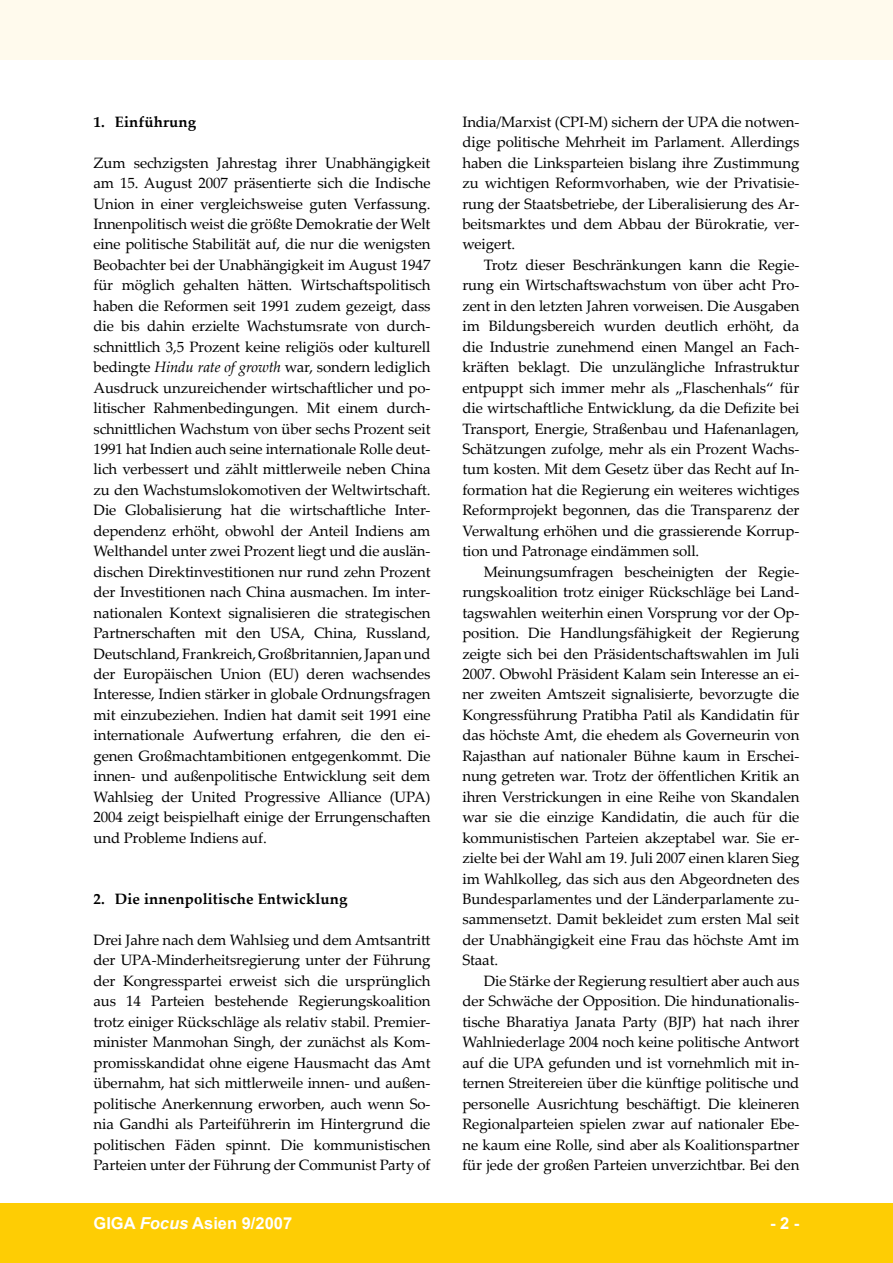
<style>
.page{position:relative;width:893px;height:1263px;background:#fff}
.page>*{position:absolute;margin:0;border:0;box-sizing:border-box;transform-origin:0 0}
.t1{font:700 16.5px "Arial";color:#fff}
.t2{font:15px/20.4px "Palatino Linotype";letter-spacing:-.01em;color:#000;text-align:justify}
.t3{font:700 15px "Palatino Linotype";letter-spacing:.01em;color:#000}
.s1{font-style:italic}
</style>
<div class="page">
<div style="left:0;top:1203px;width:893px;height:60px;background:#fecd04"></div>
<div style="left:0;top:0;width:893px;height:60px;background:#fffaed"></div>
<p class="t3" style="left:94px;top:111px;width:104px">1. Einführung</p>
<p class="t2" style="left:94px;top:152px;width:339px">Zum sechzigsten Jahrestag ihrer Unabhängigkeit am 15. August 2007 präsentierte sich die Indische Union in einer vergleichsweise guten Verfassung.<br>Innenpolitisch weist die größte Demokratie der Welt eine politische Stabilität auf, die nur die wenigsten Beobachter bei der Unabhängigkeit im August 1947 für möglich gehalten hätten. Wirtschaftspolitisch haben die Reformen seit 1991 zudem gezeigt, dass die bis dahin erzielte Wachstumsrate von durch&shy;schnittlich 3,5 Prozent keine religiös oder kulturell bedingte <span class="s1">Hindu rate of growth</span> war, sondern lediglich Ausdruck unzureichender wirtschaftlicher und po&shy;litischer Rahmenbedingungen. Mit einem durch&shy;schnittlichen Wachstum von über sechs Prozent seit 1991 hat Indien auch seine internationale Rolle deut&shy;lich verbessert und zählt mittlerweile neben China zu den Wachstumslokomotiven der Weltwirtschaft.<br>Die Globalisierung hat die wirtschaftliche Inter&shy;dependenz erhöht, obwohl der Anteil Indiens am Welthandel unter zwei Prozent liegt und die auslän&shy;dischen Direktinvestitionen nur rund zehn Prozent der Investitionen nach China ausmachen. Im inter&shy;nationalen Kontext signalisieren die strategischen Partnerschaften mit den USA, China, Russland, Deutschland, Frankreich, Groß-britannien, Japan und der Europäischen Union (EU) deren wachsendes Interesse, Indien stärker in globale Ordnungsfragen mit einzubeziehen. Indien hat damit seit 1991 eine internationale Aufwertung erfahren, die den ei&shy;genen Großmachtambitionen entgegenkommt. Die innen- und außenpolitische Entwicklung seit dem Wahlsieg der United Progressive Alliance (UPA)<br>2004 zeigt beispielhaft einige der Errungenschaften und Probleme Indiens auf.</p>
<p class="t3" style="left:94px;top:888px;width:255px">2. Die innenpolitische Entwicklung</p>
<p class="t2" style="left:94px;top:929px;width:338px">Drei Jahre nach dem Wahlsieg und dem Amtsantritt der UPA-Minderheitsregierung unter der Führung der Kongresspartei erweist sich die ursprünglich aus 14 Parteien bestehende Regierungskoalition trotz einiger Rückschläge als relativ stabil. Premier&shy;minister Manmohan Singh, der zunächst als Kom&shy;promisskandidat ohne eigene Hausmacht das Amt übernahm, hat sich mittlerweile innen- und außen&shy;politische Anerkennung erworben, auch wenn So&shy;nia Gandhi als Parteiführerin im Hintergrund die politischen Fäden spinnt. Die kommunistischen Parteien unter der Führung der Communist Party of</p>
<p class="t2" style="left:462px;top:111px;width:338px">India/Marxist (CPI-M) sichern der UPA die notwen&shy;dige politische Mehrheit im Parlament. Allerdings haben die Linksparteien bislang ihre Zustimmung zu wichtigen Reformvorhaben, wie der Privatisie&shy;rung der Staatsbetriebe, der Liberalisierung des Ar&shy;beitsmarktes und dem Abbau der Bürokratie, ver&shy;weigert.</p>
<p class="t2" style="left:462px;top:254px;width:339px;text-indent:21px">Trotz dieser Beschränkungen kann die Regie&shy;rung ein Wirtschaftswachstum von über acht Pro&shy;zent in den letzten Jahren vorweisen. Die Ausgaben im Bildungsbereich wurden deutlich erhöht, da die Industrie zunehmend einen Mangel an Fach&shy;kräften beklagt. Die unzulängliche Infrastruktur entpuppt sich immer mehr als „Flaschenhals“ für die wirtschaftliche Entwicklung, da die Defizite bei Transport, Energie, Straßenbau und Hafenanlagen, Schätzungen zufolge, mehr als ein Prozent Wachs&shy;tum kosten. Mit dem Gesetz über das Recht auf In&shy;formation hat die Regierung ein weiteres wichtiges Reformprojekt begonnen, das die Transparenz der Verwaltung erhöhen und die grassierende Korrup&shy;tion und Patronage eindämmen soll.</p>
<p class="t2" style="left:462px;top:561px;width:339px;text-indent:21px">Meinungsumfragen bescheinigten der Regie&shy;rungskoalition trotz einiger Rückschläge bei Land&shy;tagswahlen weiterhin einen Vorsprung vor der Op&shy;position. Die Handlungsfähigkeit der Regierung zeigte sich bei den Präsidentschaftswahlen im Juli 2007. Obwohl Präsident Kalam sein Interesse an ei&shy;ner zweiten Amtszeit signalisierte, bevorzugte die Kongressführung Pratibha Patil als Kandidatin für das höchste Amt, die ehedem als Governeurin von Rajasthan auf nationaler Bühne kaum in Erschei&shy;nung getreten war. Trotz der öffentlichen Kritik an ihren Verstrickungen in eine Reihe von Skandalen war sie die einzige Kandidatin, die auch für die kommunistischen Parteien akzeptabel war. Sie er&shy;zielte bei der Wahl am 19. Juli 2007 einen klaren Sieg im Wahlkolleg, das sich aus den Abgeordneten des Bundesparlamentes und der Länderparlamente zu&shy;sammensetzt. Damit bekleidet zum ersten Mal seit der Unabhängigkeit eine Frau das höchste Amt im Staat.</p>
<p class="t2" style="left:462px;top:970px;width:339px;text-indent:21px">Die Stärke der Regierung resultiert aber auch aus der Schwäche der Opposition. Die hindunationalis&shy;tische Bharatiya Janata Party (BJP) hat nach ihrer Wahlniederlage 2004 noch keine politische Antwort auf die UPA gefunden und ist vornehmlich mit in&shy;ternen Streitereien über die künftige politische und personelle Ausrichtung beschäftigt. Die kleineren Regionalparteien spielen zwar auf nationaler Ebe&shy;ne kaum eine Rolle, sind aber als Koalitionspartner für jede der großen Parteien unverzichtbar. Bei den</p>
<p class="t1" style="left:94px;top:1212px;width:200px">GIGA <span class="s1">Focus</span> Asien 9/2007</p>
<p class="t1" style="left:770px;top:1212px;width:31px">- -</p>
</div>
